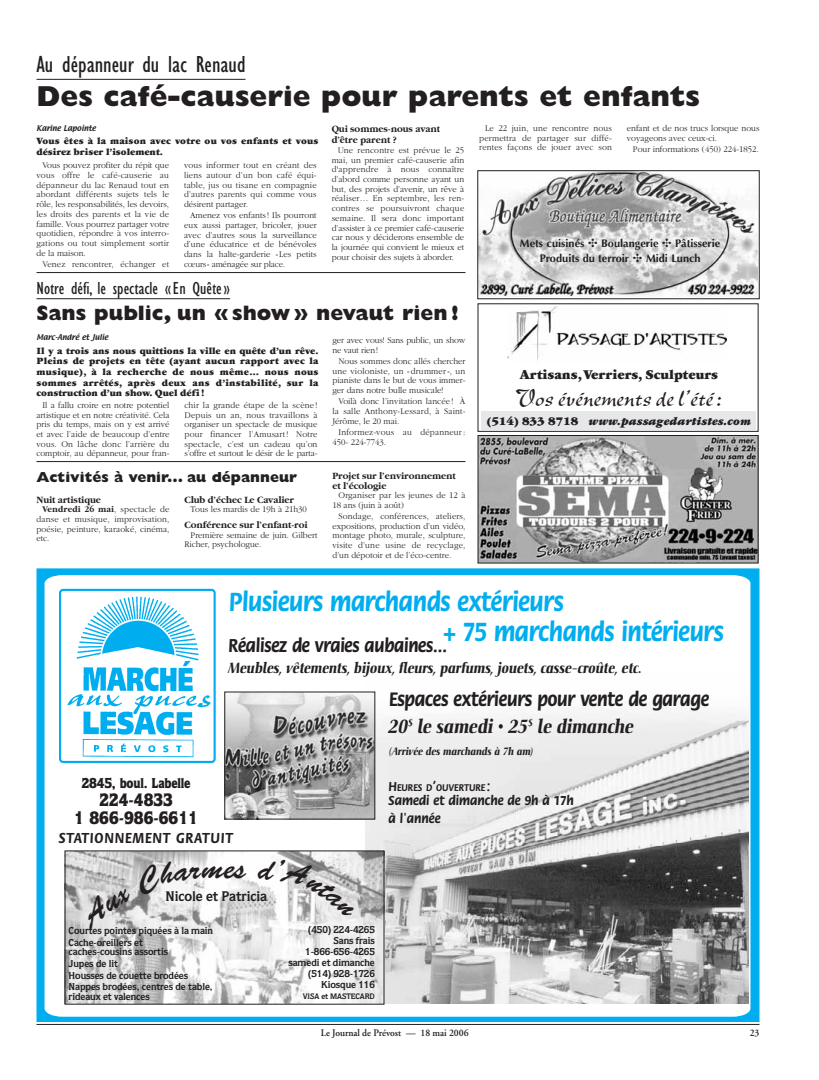
<style>
.page{position:relative;width:819px;height:1080px;background:#fff}
.page>*{position:absolute;margin:0;border:0;box-sizing:border-box;transform-origin:0 0}
.t1{font:31px "Brush Script";color:#231f20}
.t2{font:800 29px "Gill Sans";color:#231f20}
.t3{font:700 28px/29.7px "Flora";letter-spacing:-.015em;color:#00aeef;scale:.89 1}
.t4{font:26px "New Berolina";color:#231f20;scale:.96 1}
.t5{font:condensed 24px "Gill Sans";color:#231f20}
.t6{font:800 21px "Gill Sans";color:#231f20}
.t7{font:700 20.8px "Flora";letter-spacing:-.015em;color:#231f20;scale:.89 1}
.t8{font:700 19.9px "Flora";letter-spacing:-.015em;color:#231f20;scale:.89 1}
.t9{font:italic 700 18.8px "Christiana";color:#231f20;scale:.89 1}
.t10{font:condensed 18px "Gill Sans";color:#231f20}
.t11{font:900 18px/18px "Quorum";color:#231f20;text-align:center;scale:.89 1}
.t12{font:700 15.4px "Flora";letter-spacing:.055em;color:#231f20;scale:.93 1}
.t13{font:800 14.6px "Gill Sans";color:#231f20}
.t14{font:italic 700 14.5px "Christiana";color:#231f20;scale:.89 1}
.t15{font:900 14.4px "Quorum";letter-spacing:-.02em;color:#231f20;scale:.89 1}
.t16{font:900 14px "Garamond";color:#231f20;scale:.96 1}
.t17{font:700 14px "Quorum";letter-spacing:-.01em;color:#231f20}
.t18{font:700 13.8px/17.7px "Flora";color:#231f20;scale:.93 1}
.t19{font:italic 900 12.1px "Garamond";color:#231f20;scale:.96 1}
.t20{font:700 11px/14.5px "Optima";color:#231f20;text-align:center}
.t21{font:italic 700 10.4px "Christiana";color:#231f20;scale:.89 1}
.t22{font:700 10.4px "Flora";color:#231f20;scale:.93 1}
.t23{font:900 10px/10.6px "Garamond";letter-spacing:.02em;color:#231f20;scale:.96 1}
.t24{font:700 10px/11px "Quorum";letter-spacing:-.01em;color:#231f20}
.t25{font:700 10px/11.5px "Garamond";color:#231f20;scale:.96 1}
.t26{font:600 10px "Adobe Garamond";color:#231f20;scale:.96 1}
.t27{font:300 9px/9.7px "Garamond";color:#231f20;text-align:justify;scale:.96 1}
.t28{font:300 9px/9.7px "Garamond";letter-spacing:.02em;color:#231f20;scale:.96 1}
.t29{font:700 8px "Quorum";letter-spacing:-.01em;color:#231f20}
.t30{font:7px "Textile";color:#231f20}
.s1{font-weight:700}
.s2{font-style:normal}
.s3{font-size:13.8px}
</style>
<div class="page">
<hr style="left:36px;top:1024px;width:724px;height:1px;background:#231f20">
<svg style="left:36px;top:568px;width:723px;height:454px"></svg>
<svg style="left:59px;top:589px;width:157px;height:174px"></svg>
<img style="left:227px;top:694px;width:146px;height:123px">
<div style="left:225px;top:692px;width:150px;height:127px;border:1px solid #231f20"></div>
<svg style="left:477px;top:303px;width:282px;height:261px"></svg>
<img style="left:508px;top:306px;width:218px;height:56px">
<div style="left:481px;top:411px;width:275px;height:18px;background:#e6e7e9"></div>
<img style="left:480px;top:172px;width:278px;height:125px">
<div style="left:478px;top:170px;width:282px;height:129px;border:1px solid #231f20"></div>
<hr style="left:36px;top:79px;width:210px;height:1px;background:#231f20">
<hr style="left:36px;top:298px;width:194px;height:1px;background:#231f20">
<hr style="left:36px;top:461px;width:429px;height:1px;background:#231f20">
<hr style="left:36px;top:272px;width:429px;height:1px;background:#231f20">
<svg style="left:76px;top:861px;width:126px;height:68px"></svg>
<svg style="left:224px;top:866px;width:23px;height:13px"></svg>
<svg style="left:258px;top:859px;width:98px;height:59px"></svg>
<p class="t5" style="left:36px;top:56px;width:211px">Au dépanneur du lac Renaud</p>
<p class="t2" style="left:36px;top:87px;width:665px">Des café-causerie pour parents et enfants</p>
<p class="t30" style="left:36px;top:125px;width:61px">Karine Lapointe</p>
<p class="t23" style="left:36px;top:137px;width:295px;line-height:10.1px">Vous êtes à la maison avec votre ou vos enfants et vous désirez briser l’isolement.</p>
<p class="t27" style="left:37px;top:161px;width:140px;text-indent:6px">Vous pouvez profiter du répit que vous offre le café-causerie au dépanneur du lac Renaud tout en abordant différents sujets tels le rôle, les responsabilités, les devoirs, les droits des parents et la vie de famille. Vous pourrez partager votre quotidien, répondre à vos interro&shy;gations ou tout simplement sortir de la maison.</p>
<p class="t28" style="left:42px;top:260px;width:133px">Venez rencontrer, échanger et</p>
<p class="t27" style="left:184px;top:161px;width:140px">vous informer tout en créant des liens autour d’un bon café équi&shy;table, jus ou tisane en compagnie d’autres parents qui comme vous désirent partager.</p>
<p class="t27" style="left:184px;top:211px;width:140px;text-indent:6px">Amenez vos enfants! Ils pourront eux aussi partager, bricoler, jouer avec d’autres sous la surveillance d’une éducatrice et de bénévoles dans la halte-garderie «Les petits cœurs» aménagée sur place.</p>
<p class="t25" style="left:332px;top:124px;width:115px">Qui sommes-nous avant d’être parent ?</p>
<p class="t27" style="left:332px;top:146px;width:140px;text-indent:6px">Une rencontre est prévue le 25 mai, un premier café-causerie afin d'apprendre à nous connaître d’abord comme personne ayant un but, des projets d’avenir, un rêve à réaliser… En septembre, les ren&shy;contres se poursuivront chaque semaine. Il sera donc important d’assister à ce premier café-causerie car nous y déciderons ensemble de la journée qui convient le mieux et pour choisir des sujets à aborder.</p>
<p class="t10" style="left:36px;top:282px;width:195px">Notre défi, le spectacle «En Quête»</p>
<p class="t6" style="left:36px;top:306px;width:424px">Sans public, un « show » nevaut rien !</p>
<p class="t30" style="left:36px;top:333px;width:73px">Marc-André et Julie</p>
<p class="t23" style="left:36px;top:346px;width:295px;text-align:justify">Il y a trois ans nous quittions la ville en quête d’un rêve.<br>Pleins de projets en tête (ayant aucun rapport avec la musique), à la recherche de nous même… nous nous sommes arrêtés, après deux ans d’instabilité, sur la construction d’un show. Quel défi !</p>
<p class="t27" style="left:37px;top:401px;width:140px;text-indent:6px">Il a fallu croire en notre potentiel artistique et en notre créativité. Cela pris du temps, mais on y est arrivé et avec l’aide de beaucoup d’entre vous. On lâche donc l’arrière du comptoir, au dépanneur, pour fran-</p>
<p class="t27" style="left:184px;top:401px;width:140px">chir la grande étape de la scène!<br>Depuis un an, nous travaillons à organiser un spectacle de musique pour financer l’Amusart! Notre spectacle, c’est un cadeau qu’on s’offre et surtout le désir de le parta-</p>
<p class="t13" style="left:36px;top:472px;width:262px">Activités à venir... au dépanneur</p>
<p class="t25" style="left:36px;top:495px;width:69px">Nuit artistique</p>
<p class="t27" style="left:37px;top:505px;width:140px;text-indent:6px"><span class="s1">Vendredi 26 mai</span>, spectacle de danse et musique, improvisation, poésie, peinture, karaoké, cinéma, etc.</p>
<p class="t25" style="left:184px;top:495px;width:116px">Club d’échec Le Cavalier</p>
<p class="t27" style="left:190px;top:505px;width:123px">Tous les mardis de 19h à 21h30</p>
<p class="t25" style="left:184px;top:520px;width:130px">Conférence sur l’enfant-roi</p>
<p class="t27" style="left:184px;top:531px;width:140px;text-indent:6px">Première semaine de juin. Gilbert<br>Richer, psychologue.</p>
<p class="t27" style="left:332px;top:336px;width:140px">ger avec vous! Sans public, un show ne vaut rien!</p>
<p class="t27" style="left:332px;top:357px;width:140px;text-indent:6px">Nous sommes donc allés chercher une violoniste, un «drummer», un pianiste dans le but de vous immer&shy;ger dans notre bulle musicale!</p>
<p class="t27" style="left:332px;top:397px;width:140px;text-indent:6px">Voilà donc l’invitation lancée! À la salle Anthony-Lessard, à Saint-Jérôme, le 20 mai.</p>
<p class="t28" style="left:332px;top:428px;width:140px;text-indent:6px">Informez-vous au dépanneur:<br>450- 224-7743.</p>
<p class="t25" style="left:332px;top:471px;width:130px;line-height:10px">Projet sur l’environnement et l’écologie</p>
<p class="t27" style="left:332px;top:491px;width:140px;text-indent:6px">Organiser par les jeunes de 12 à<br>18 ans (juin à août)</p>
<p class="t27" style="left:332px;top:512px;width:140px;text-indent:6px">Sondage, conférences, ateliers, expositions, production d’un vidéo, montage photo, murale, sculpture, visite d’une usine de recyclage, d’un dépotoir et de l’éco-centre.</p>
<p class="t27" style="left:479px;top:124px;width:140px;text-indent:6px">Le 22 juin, une rencontre nous permettra de partager sur diffé&shy;rentes façons de jouer avec son</p>
<p class="t27" style="left:627px;top:124px;width:140px">enfant et de nos trucs lorsque nous voyageons avec ceux-ci.</p>
<p class="t27" style="left:633px;top:145px;width:133px">Pour informations (450) 224-1852.</p>
<p class="t20" style="left:520px;top:237px;width:202px">Mets cuisinés ✣ Boulangerie ✣ Pâtisserie<br>Produits du terroir ✣ Midi Lunch</p>
<p class="t16" style="left:520px;top:369px;width:208px">Artisans,Verriers, Sculpteurs</p>
<p class="t4" style="left:516px;top:381px;width:217px">Vos événements de l’été :</p>
<p class="t19" style="left:487px;top:416px;width:277px"><span class="s2">(514) 833 8718</span> www.passagedartistes.com</p>
<p class="t3" style="left:443px;top:589px;width:317px;text-indent:-215px">Plusieurs marchands extérieurs<br>+ 75 marchands intérieurs</p>
<p class="t8" style="left:229px;top:637px;width:247px">Réalisez de vraies aubaines...</p>
<p class="t14" style="left:229px;top:661px;width:466px">Meubles, vêtements, bijoux, fleurs, parfums, jouets, casse-croûte, etc.</p>
<p class="t15" style="left:82px;top:778px;width:124px">2845, boul. Labelle</p>
<p class="t11" style="left:74px;top:792px;width:141px">224-4833<br>1 866-986-6611</p>
<p class="t12" style="left:59px;top:832px;width:189px">STATIONNEMENT GRATUIT</p>
<p class="t1" style="left:202px;top:859px;width:24px">m</p>
<p class="t17" style="left:166px;top:891px;width:103px">Nicole et Patricia</p>
<p class="t24" style="left:69px;top:926px;width:146px;line-height:11.6px">Courtes pointes piquées à la main<br>Cache-oreillers et</p>
<p class="t24" style="left:69px;top:947px;width:146px;line-height:11.6px">caches-cousins assortis<br>Jupes de lit<br>Housses de couette brodées<br>Nappes brodées, centres de table,</p>
<p class="t24" style="left:69px;top:992px;width:83px">rideaux et valences</p>
<p class="t7" style="left:389px;top:691px;width:361px">Espaces extérieurs pour vente de garage</p>
<p class="t9" style="left:389px;top:719px;width:277px">20<sup>$</sup> le samedi • 25<sup>$</sup> le dimanche</p>
<p class="t21" style="left:389px;top:747px;width:164px">(Arrivée des marchands à 7h am)</p>
<p class="t22" style="left:389px;top:784px;width:111px"><span class="s3">H</span>EURES D<span class="s3">’</span>OUVERTURE <span class="s3">:</span></p>
<p class="t18" style="left:389px;top:793px;width:201px">Samedi et dimanche de 9h à 17h à l'année</p>
<p class="t24" style="left:288px;top:925px;width:88px;text-align:right">(450) 224-4265<br>Sans frais<br>1-866-656-4265 samedi et dimanche (514) 928-1726<br>Kiosque 116</p>
<p class="t29" style="left:303px;top:993px;width:74px">VISA et MASTECARD</p>
<p class="t26" style="left:321px;top:1029px;width:156px">Le Journal de Prévost — 18 mai 2006</p>
<p class="t26" style="left:750px;top:1029px;width:12px">23</p>
</div>
